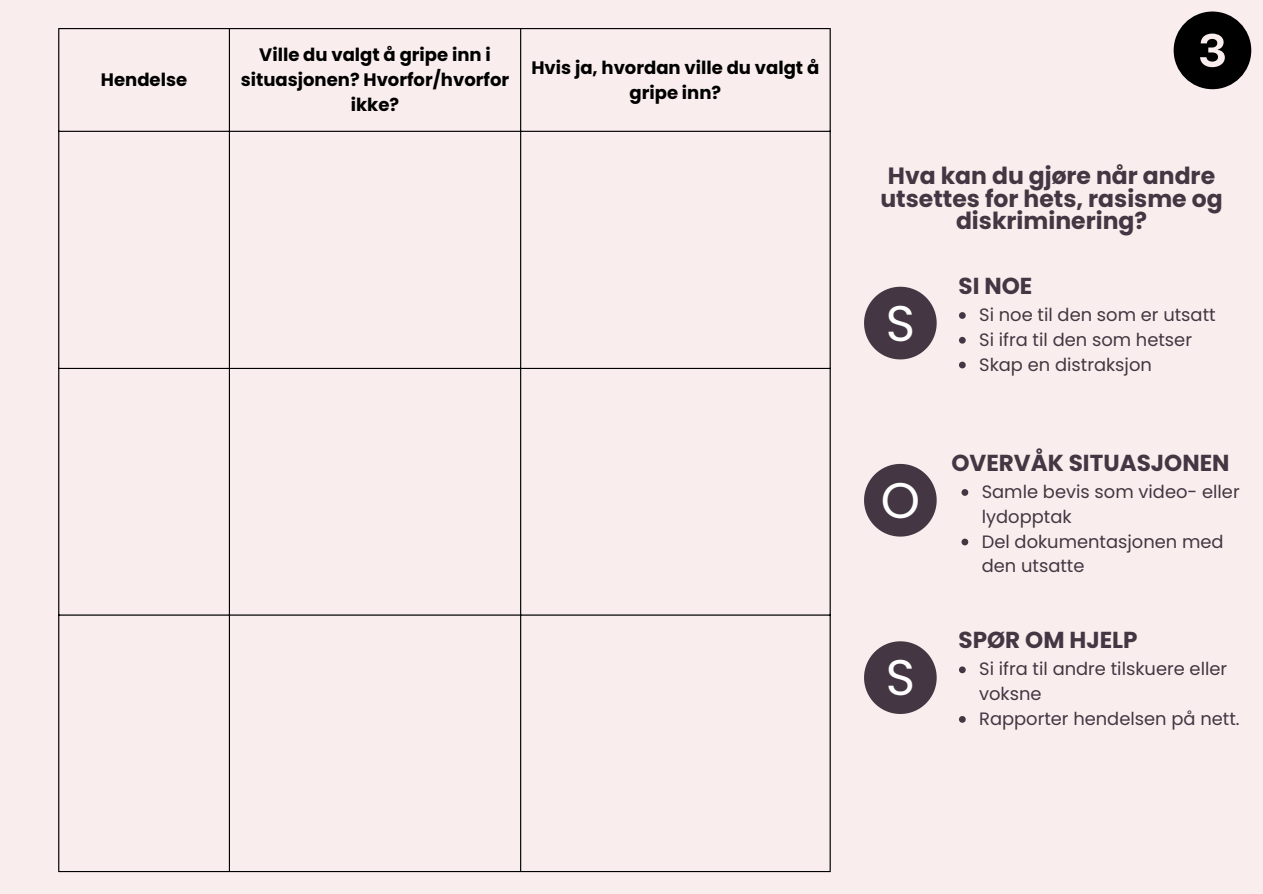
<style>
.page{position:relative;width:1263px;height:894px;background:#fff}
.page>*{position:absolute;margin:0;border:0;box-sizing:border-box;transform-origin:0 0}
.t1{font:49.95px "Poppins";color:#fff}
.t2{font:700 23.55px/22.5px "Poppins";color:#443642;text-align:center}
.t3{font:700 23.1px "Poppins";color:#443642}
.t4{font:700 18px/25px "Poppins";color:#000;text-align:center}
.t5{font:17.85px/24.8px "Poppins";color:#443642}
</style>
<div class="page">
<div style="left:0;top:0;width:1263px;height:893px;background:#f9eeed"></div>
<hr style="left:58px;top:29px;width:1px;height:841px;background:#000">
<hr style="left:229px;top:29px;width:1px;height:841px;background:#000">
<hr style="left:520px;top:29px;width:1px;height:841px;background:#000">
<hr style="left:830px;top:29px;width:1px;height:841px;background:#000">
<hr style="left:58px;top:28px;width:773px;height:1px;background:#000">
<hr style="left:58px;top:131px;width:773px;height:1px;background:#000">
<hr style="left:58px;top:368px;width:773px;height:1px;background:#000">
<hr style="left:58px;top:614px;width:773px;height:1px;background:#000">
<hr style="left:58px;top:870px;width:773px;height:1px;background:#000">
<svg style="left:864px;top:287px;width:73px;height:72px"></svg>
<svg style="left:864px;top:464px;width:73px;height:72px"></svg>
<svg style="left:864px;top:641px;width:73px;height:72px"></svg>
<svg style="left:959px;top:312px;width:7px;height:7px"></svg>
<svg style="left:959px;top:337px;width:7px;height:6px"></svg>
<svg style="left:959px;top:361px;width:7px;height:7px"></svg>
<svg style="left:961px;top:489px;width:7px;height:6px"></svg>
<svg style="left:961px;top:538px;width:7px;height:7px"></svg>
<svg style="left:959px;top:666px;width:7px;height:7px"></svg>
<svg style="left:959px;top:716px;width:7px;height:6px"></svg>
<svg style="left:1174px;top:12px;width:77px;height:77px"></svg>
<p class="t4" style="left:101px;top:67px;width:88px">Hendelse</p>
<p class="t4" style="left:241px;top:42px;width:270px">Ville du valgt å gripe inn i situasjonen? Hvorfor/hvorfor ikke?</p>
<p class="t4" style="left:531px;top:55px;width:289px">Hvis ja, hvordan ville du valgt å gripe inn?</p>
<p class="t2" style="left:880px;top:164px;width:344px">Hva kan du gjøre når andre utsettes for hets, rasisme og diskriminering?</p>
<p class="t3" style="left:958px;top:269px;width:75px">SI NOE</p>
<h2 class="t1" style="left:886px;top:288px;width:31px">S</h2>
<p class="t5" style="left:979px;top:302px;width:238px">Si noe til den som er utsatt</p>
<p class="t5" style="left:979px;top:327px;width:214px">Si ifra til den som hetser</p>
<h1 class="t5" style="left:979px;top:352px;width:174px">Skap en distraksjon</h1>
<p class="t3" style="left:951px;top:446px;width:280px">OVERVÅK SITUASJONEN</p>
<p class="t1" style="left:881px;top:465px;width:41px">O</p>
<p class="t5" style="left:982px;top:479px;width:259px">Samle bevis som video- eller lydopptak</p>
<p class="t5" style="left:982px;top:529px;width:243px">Del dokumentasjonen med den utsatte</p>
<p class="t3" style="left:958px;top:623px;width:181px">SPØR OM HJELP</p>
<p class="t1" style="left:886px;top:642px;width:31px">S</p>
<p class="t5" style="left:979px;top:656px;width:249px">Si ifra til andre tilskuere eller voksne</p>
<h1 class="t5" style="left:979px;top:706px;width:262px">Rapporter hendelsen på nett.</h1>
</div>
